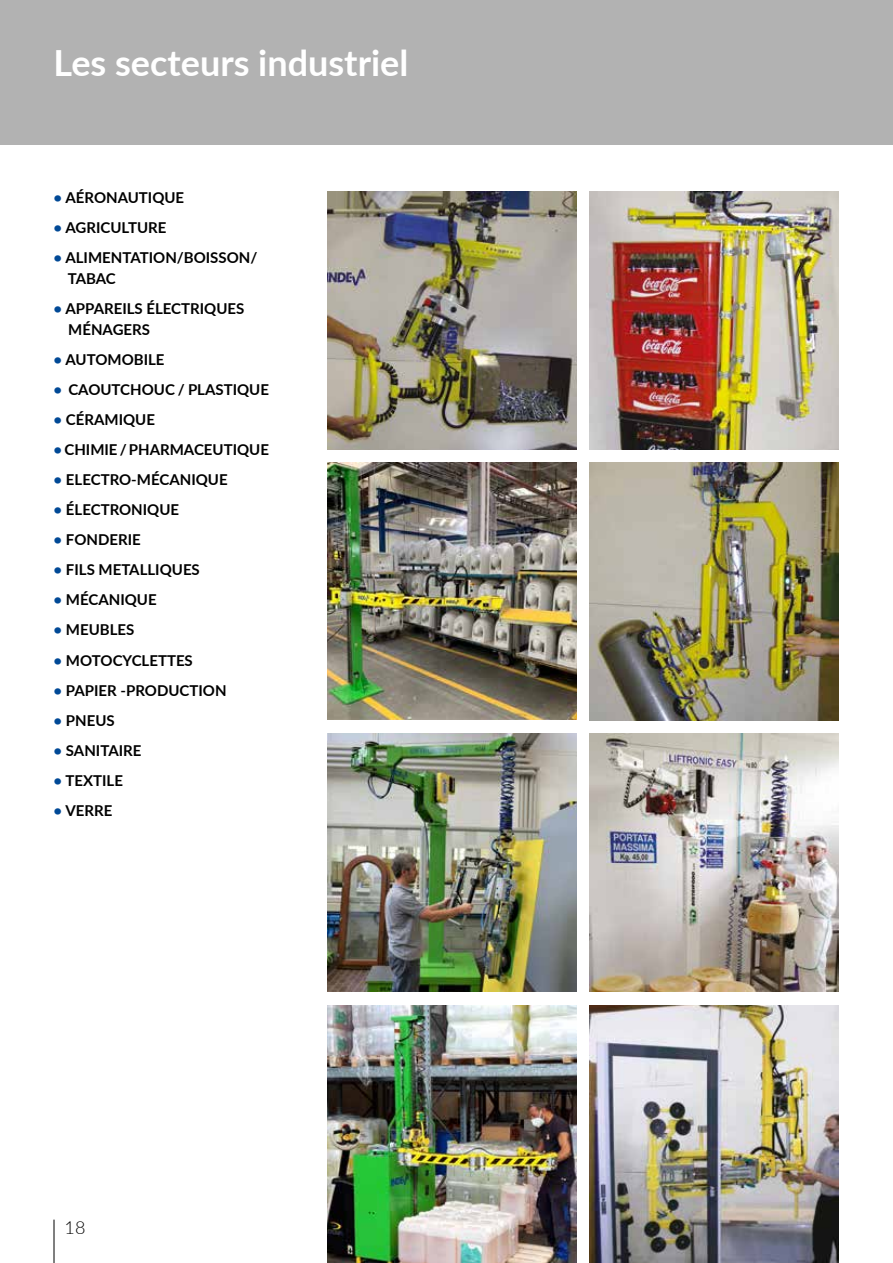
<style>
.page{position:relative;width:893px;height:1263px;background:#fff}
.page>*{position:absolute;margin:0;border:0;box-sizing:border-box;transform-origin:0 0}
.t1{font:700 36px "Lato";color:#fff}
.t2{font:300 18px "Lato";color:#000}
.t3{font:700 15px/21px "Lato";color:#000}
.s1{color:#004996}
</style>
<div class="page">
<div style="left:0;top:0;width:893px;height:145px;background:#b2b2b2"></div>
<hr style="left:54px;top:1219px;width:1px;height:44px;background:#000">
<img style="left:327px;top:191px;width:249px;height:258px">
<img style="left:327px;top:463px;width:249px;height:257px">
<img style="left:327px;top:734px;width:249px;height:258px">
<img style="left:327px;top:1005px;width:249px;height:258px">
<img style="left:590px;top:191px;width:249px;height:258px">
<img style="left:590px;top:463px;width:249px;height:257px">
<img style="left:590px;top:734px;width:249px;height:258px">
<img style="left:590px;top:1005px;width:249px;height:258px">
<h1 class="t1" style="left:54px;top:36px;width:356px">Les secteurs industriel</h1>
<p class="t3" style="left:54px;top:187px;width:132px"><span class="s1">•</span> AÉRONAUTIQUE</p>
<p class="t3" style="left:54px;top:217px;width:114px"><span class="s1">•</span> AGRICULTURE</p>
<p class="t3" style="left:68px;top:247px;width:191px;text-indent:-14px"><span class="s1">•</span> ALIMENTATION/BOISSON/<br>TABAC</p>
<p class="t3" style="left:68px;top:298px;width:178px;text-indent:-15px"><span class="s1">•</span> APPAREILS ÉLECTRIQUES<br>MÉNAGERS</p>
<p class="t3" style="left:54px;top:349px;width:112px"><span class="s1">•</span> AUTOMOBILE</p>
<p class="t3" style="left:54px;top:379px;width:217px"><span class="s1">•</span> CAOUTCHOUC / PLASTIQUE</p>
<p class="t3" style="left:54px;top:409px;width:103px"><span class="s1">•</span> CÉRAMIQUE</p>
<p class="t3" style="left:54px;top:439px;width:217px"><span class="s1">•</span> CHIMIE / PHARMACEUTIQUE</p>
<p class="t3" style="left:54px;top:469px;width:176px"><span class="s1">•</span> ELECTRO-MÉCANIQUE</p>
<p class="t3" style="left:54px;top:499px;width:127px"><span class="s1">•</span> ÉLECTRONIQUE</p>
<p class="t3" style="left:54px;top:529px;width:89px"><span class="s1">•</span> FONDERIE</p>
<p class="t3" style="left:54px;top:559px;width:148px"><span class="s1">•</span> FILS METALLIQUES</p>
<p class="t3" style="left:54px;top:589px;width:105px"><span class="s1">•</span> MÉCANIQUE</p>
<p class="t3" style="left:54px;top:619px;width:82px"><span class="s1">•</span> MEUBLES</p>
<p class="t3" style="left:54px;top:649px;width:141px"><span class="s1">•</span> MOTOCYCLETTES</p>
<p class="t3" style="left:54px;top:679px;width:174px"><span class="s1">•</span> PAPIER -PRODUCTION</p>
<p class="t3" style="left:54px;top:709px;width:63px"><span class="s1">•</span> PNEUS</p>
<p class="t3" style="left:54px;top:739px;width:89px"><span class="s1">•</span> SANITAIRE</p>
<p class="t3" style="left:54px;top:769px;width:71px"><span class="s1">•</span> TEXTILE</p>
<p class="t3" style="left:54px;top:799px;width:60px"><span class="s1">•</span> VERRE</p>
<p class="t2" style="left:65px;top:1215px;width:22px">18</p>
</div>
